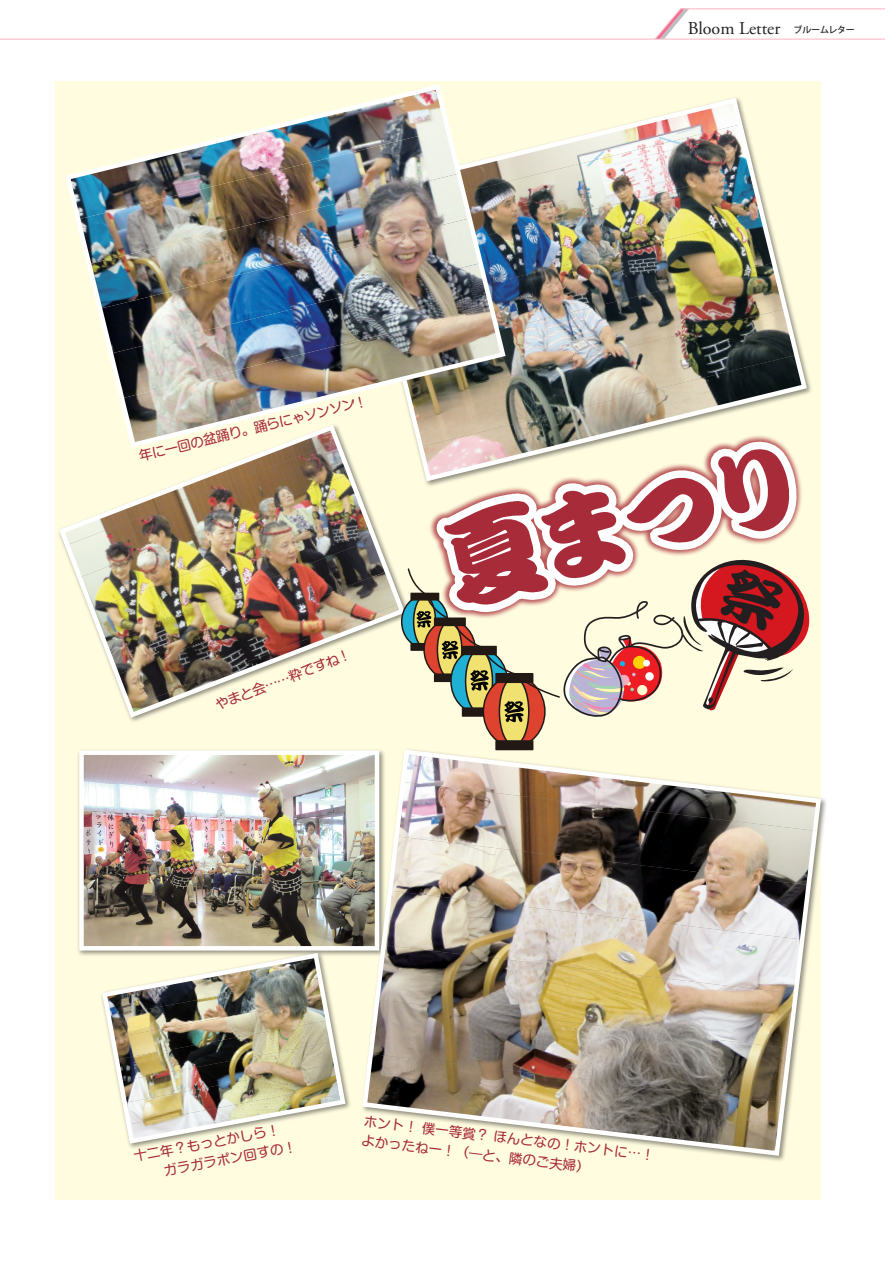
<style>
.page{position:relative;width:893px;height:1263px;background:#fff}
.page>*{position:absolute;margin:0;border:0;box-sizing:border-box;transform-origin:0 0}
.t1{font:900 99px "Kanteiryu Std";color:#a72b39}
.t2{font:18px "Adobe Garamond Pro";color:#231f20}
.t3{font:13.5px/19.6px "Shin M Go Pro";color:#a72b39}
.s1{font-family:"Koz Go Pro";font-weight:500;font-size:9px}
</style>
<div class="page">
<div style="left:55px;top:81px;width:766px;height:1118px;background:#fffce0"></div>
<hr style="left:0;top:39px;width:884px;height:1px;background:#f8b5c1">
<svg style="left:654px;top:8px;width:230px;height:32px"></svg>
<img style="left:508px;top:106px;width:193px;height:287px">
<img style="left:59px;top:450px;width:342px;height:271px">
<img style="left:84px;top:755px;width:276px;height:190px">
<div style="left:79px;top:750px;width:300px;height:200px;border:4px solid #fff"></div>
<img style="left:99px;top:950px;width:249px;height:196px">
<div style="left:360px;top:747px;width:474px;height:422px;background:#231f20;opacity:.5"></div>
<img style="left:360px;top:747px;width:463px;height:411px">
<img style="left:65px;top:84px;width:443px;height:366px">
<img style="left:418px;top:393px;width:416px;height:572px">
<svg style="left:401px;top:458px;width:415px;height:292px"></svg>
<img style="left:701px;top:8px;width:112px;height:541px">
<h2 class="t2" style="left:688px;top:18px;width:169px">Bloom Letter <span class="s1">ブルームレター</span></h2>
<p class="t3" style="left:137px;top:445px;width:236px;rotate:-14deg">年に一回の盆踊り。踊らにゃソンソン！</p>
<p class="t3" style="left:212px;top:694px;width:145px;rotate:-21deg">やまと会……粋ですね！</p>
<h1 class="t1" style="left:429px;top:495px;width:371px;rotate:-14deg">夏まつり</h1>
<p class="t3" style="left:132px;top:1144px;width:164px;rotate:-10deg">十二年？もっとかしら！　　ガラガラポン回すの！</p>
<p class="t3" style="left:366px;top:1109px;width:294px;rotate:7deg">ホント！ 僕一等賞？ ほんとなの！ホントに…！よかったねー！（―と、隣のご夫婦）</p>
</div>
